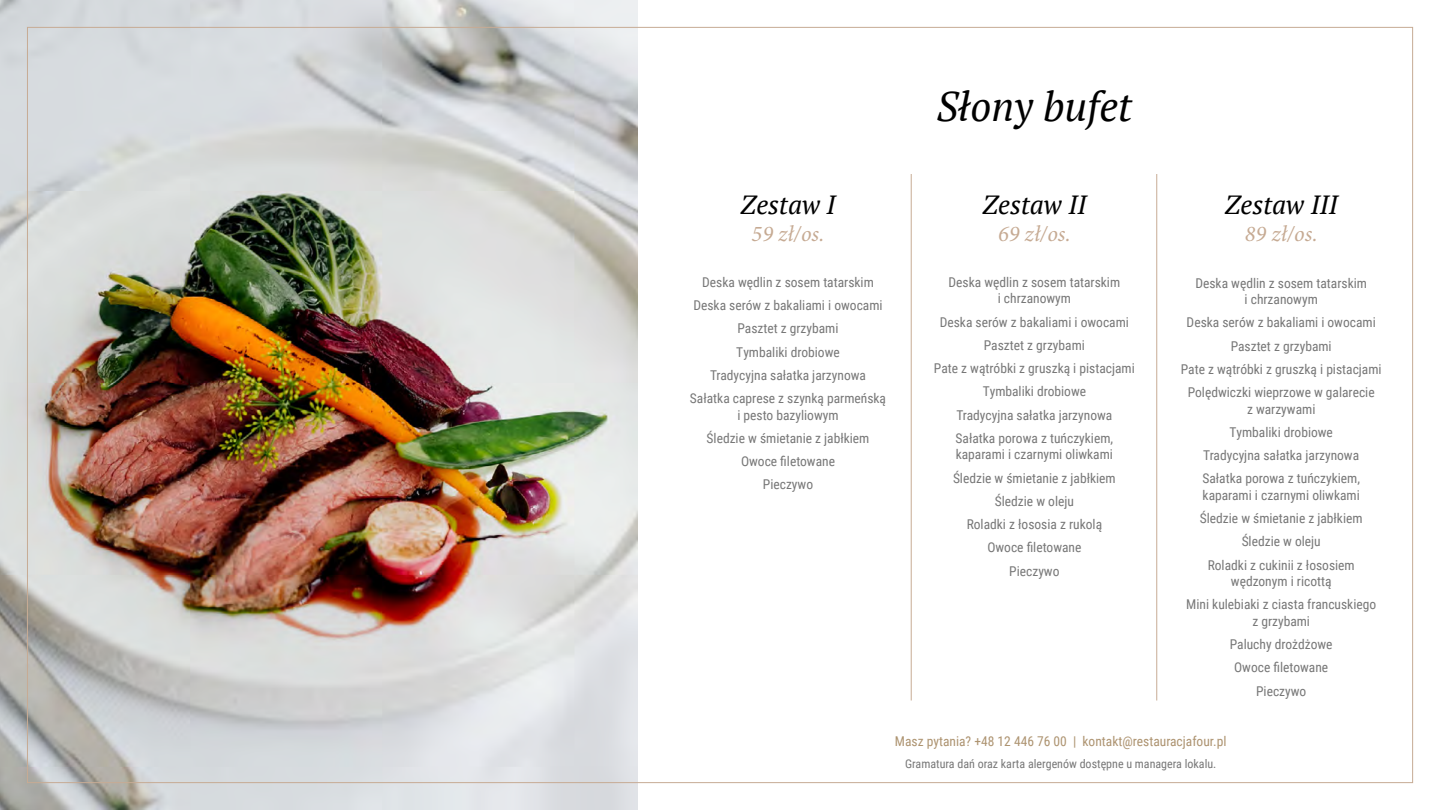
<style>
.page{position:relative;width:1440px;height:810px;background:#fff}
.page>*{position:absolute;margin:0;border:0;box-sizing:border-box;transform-origin:0 0}
.t1{font:italic 41.25px "PT Serif";color:#000}
.t2{font:italic 26.25px "PT Serif";color:#000}
.t3{font:italic 22.5px "Minion Pro";color:#c6aa93}
.t4{font:13.5px/23.2px "Roboto Condensed";color:#777;text-align:center}
.t5{font:13.5px "Roboto Condensed";color:#ad9370}
.t6{font:12px "Roboto Condensed";color:#777}
</style>
<div class="page">
<img style="left:0;top:0;width:638px;height:810px">
<hr style="left:1156px;top:174px;width:1px;height:526px;background:#c7ab94">
<hr style="left:911px;top:174px;width:1px;height:526px;background:#c7ab94">
<h1 class="t1" style="left:936px;top:80px;width:197px">Słony bufet</h1>
<h2 class="t2" style="left:741px;top:188px;width:96px">Zestaw I</h2>
<h3 class="t3" style="left:752px;top:219px;width:74px">59 zł/os.</h3>
<p class="t4" style="left:690px;top:270px;width:198px">Deska wędlin z sosem tatarskim<br>Deska serów z bakaliami i owocami<br>Pasztet z grzybami<br>Tymbaliki drobiowe<br>Tradycyjna sałatka jarzynowa<br>Sałatka caprese z szynką parmeńską</p>
<p class="t4" style="left:707px;top:403px;width:164px">i pesto bazyliowym<br>Śledzie w śmietanie z jabłkiem<br>Owoce filetowane<br>Pieczywo</p>
<h2 class="t2" style="left:1225px;top:188px;width:115px">Zestaw III</h2>
<h3 class="t3" style="left:1245px;top:219px;width:74px">89 zł/os.</h3>
<p class="t4" style="left:1195px;top:274px;width:173px;line-height:16.5px">Deska wędlin z sosem tatarskim i chrzanowym</p>
<p class="t4" style="left:1181px;top:310px;width:202px">Deska serów z bakaliami i owocami<br>Pasztet z grzybami<br>Pate z wątróbki z gruszką i pistacjami<br>Polędwiczki wieprzowe w galarecie</p>
<p class="t4" style="left:1202px;top:397px;width:159px">z warzywami<br>Tymbaliki drobiowe<br>Tradycyjna sałatka jarzynowa<br>Sałatka porowa z tuńczykiem,</p>
<p class="t4" style="left:1200px;top:483px;width:164px">kaparami i czarnymi oliwkami<br>Śledzie w śmietanie z jabłkiem<br>Śledzie w oleju<br>Roladki z cukinii z łososiem</p>
<p class="t4" style="left:1186px;top:569px;width:191px">wędzonym i ricottą<br>Mini kulebiaki z ciasta francuskiego</p>
<p class="t4" style="left:1230px;top:609px;width:104px">z grzybami<br>Paluchy drożdżowe<br>Owoce filetowane<br>Pieczywo</p>
<p class="t5" style="left:895px;top:732px;width:333px">Masz pytania? +48 12 446 76 00 | kontakt@restauracjafour.pl</p>
<p class="t6" style="left:905px;top:756px;width:313px">Gramatura dań oraz karta alergenów dostępne u managera lokalu.</p>
<h2 class="t2" style="left:982px;top:188px;width:106px">Zestaw II</h2>
<h3 class="t3" style="left:998px;top:219px;width:74px">69 zł/os.</h3>
<p class="t4" style="left:949px;top:273px;width:173px;line-height:16.5px">Deska wędlin z sosem tatarskim i chrzanowym</p>
<p class="t4" style="left:934px;top:310px;width:202px">Deska serów z bakaliami i owocami<br>Pasztet z grzybami<br>Pate z wątróbki z gruszką i pistacjami<br>Tymbaliki drobiowe<br>Tradycyjna sałatka jarzynowa<br>Sałatka porowa z tuńczykiem,</p>
<p class="t4" style="left:953px;top:442px;width:164px">kaparami i czarnymi oliwkami<br>Śledzie w śmietanie z jabłkiem<br>Śledzie w oleju<br>Roladki z łososia z rukolą<br>Owoce filetowane<br>Pieczywo</p>
</div>
